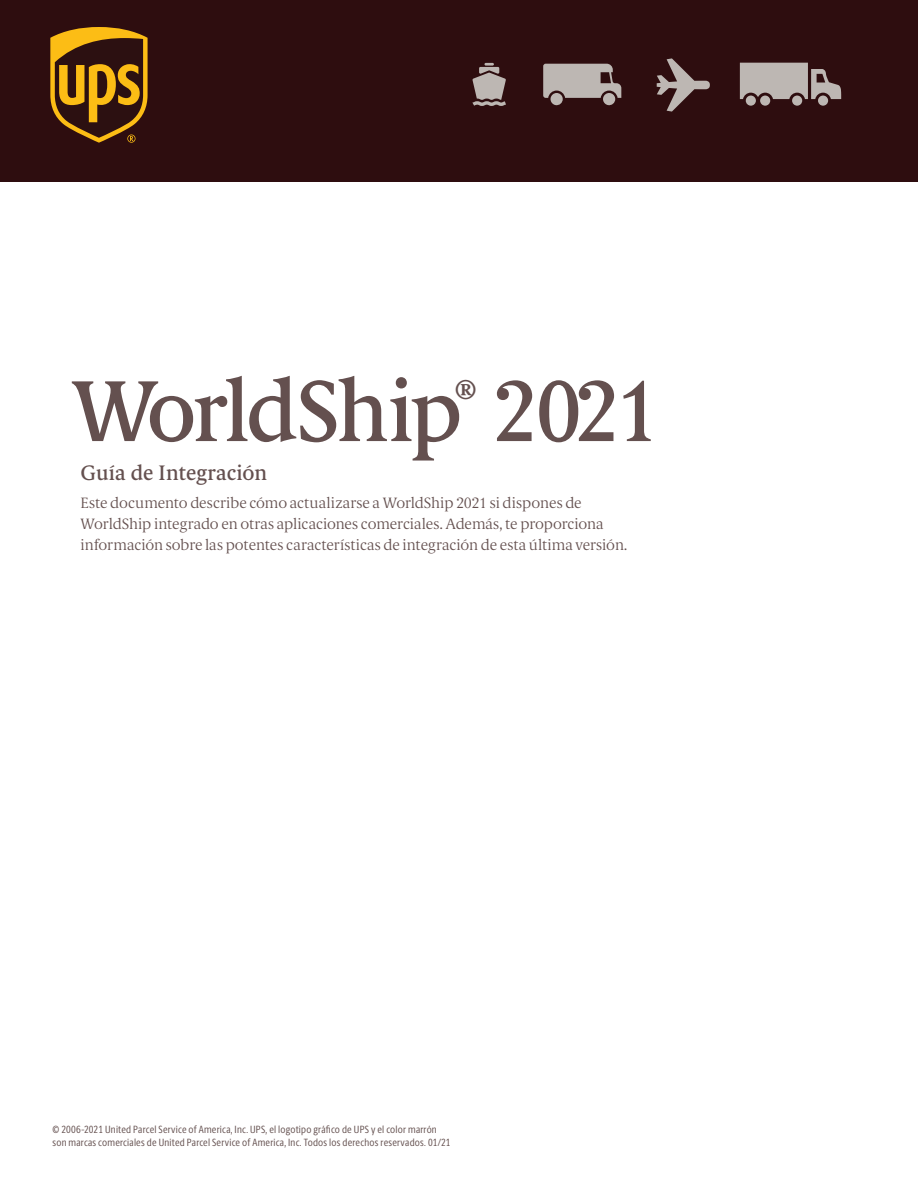
<style>
.page{position:relative;width:918px;height:1188px;background:#fff}
.page>*{position:absolute;margin:0;border:0;box-sizing:border-box;transform-origin:0 0}
.t1{font:500 86.55px "UPS Berlingske Serif Tx";letter-spacing:-.04em;color:#64504f}
.t2{font:500 27.3px "UPS Berlingske Serif Tx";color:#64504f}
.t3{font:500 21px "UPS Berlingske Serif Tx";color:#64504f}
.t4{font:200 15px/21px "UPS Berlingske Serif Tx";color:#64504f}
.t5{font:10.5px/13.5px "UPS Berlingske Sans Cn";letter-spacing:.02em;color:#64504f}
</style>
<div class="page">
<div style="left:0;top:0;width:918px;height:182px;background:#2e0d0f"></div>
<svg style="left:50px;top:27px;width:98px;height:116px"></svg>
<svg style="left:472px;top:63px;width:34px;height:43px"></svg>
<svg style="left:543px;top:64px;width:78px;height:42px"></svg>
<svg style="left:657px;top:58px;width:53px;height:54px"></svg>
<svg style="left:740px;top:63px;width:101px;height:43px"></svg>
<h1 class="t1" style="left:71px;top:350px;width:592px">WorldShip 2021</h1>
<h2 class="t2" style="left:455px;top:370px;width:23px">®</h2>
<h3 class="t3" style="left:81px;top:458px;width:188px">Guía de Integración</h3>
<p class="t4" style="left:81px;top:492px;width:548px">Este documento describe cómo actualizarse a WorldShip 2021 si dispones de<br>WorldShip integrado en otras aplicaciones comerciales. Además, te proporciona información sobre las potentes características de integración de esta última versión.</p>
<p class="t5" style="left:52px;top:1122px;width:400px">© 2006-2021 United Parcel Service of America, Inc. UPS, el logotipo gráfico de UPS y el color marrón son marcas comerciales de United Parcel Service of America, Inc. Todos los derechos reservados. 01/21</p>
</div>
